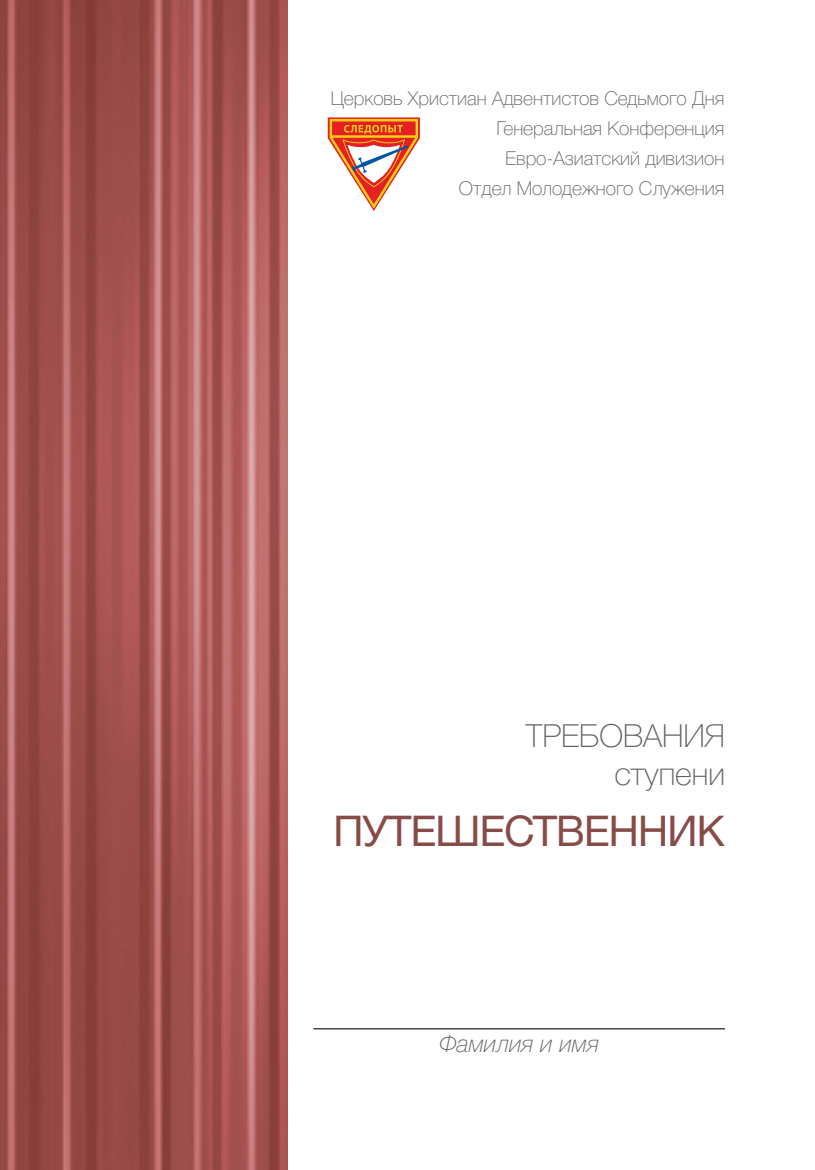
<style>
.page{position:relative;width:815px;height:1170px;background:#fff}
.page>*{position:absolute;margin:0;border:0;box-sizing:border-box;transform-origin:0 0}
.t1{font:42.5px "Helvetica Neue Cyr";letter-spacing:-.03em;color:#874c48}
.t2{font:32px/38.2px "Helvetica 3 Thin";color:#616164;text-align:right}
.t3{font:24px "Helvetica 3 Thin Italic";color:#616164}
.t4{font:19.25px/30px "Helvetica 3 Thin";color:#616164;text-align:right}
</style>
<div class="page">
<svg style="left:328px;top:117px;width:92px;height:94px"></svg>
<hr style="left:313px;top:1028px;width:412px;height:1px;background:#231f20">
<img style="left:0;top:0;width:287px;height:1169px">
<p class="t4" style="left:331px;top:83px;width:395px">Церковь Христиан Адвентистов Седьмого Дня<br>Генеральная Конференция<br>Евро-Азиатский дивизион<br>Отдел Молодежного Служения</p>
<h2 class="t2" style="left:526px;top:716px;width:200px">ТРЕБОВАНИЯ ступени</h2>
<h1 class="t1" style="left:333px;top:807px;width:393px">ПУТЕШЕСТВЕННИК</h1>
<p class="t3" style="left:439px;top:1029px;width:161px">Фамилия и имя</p>
</div>
